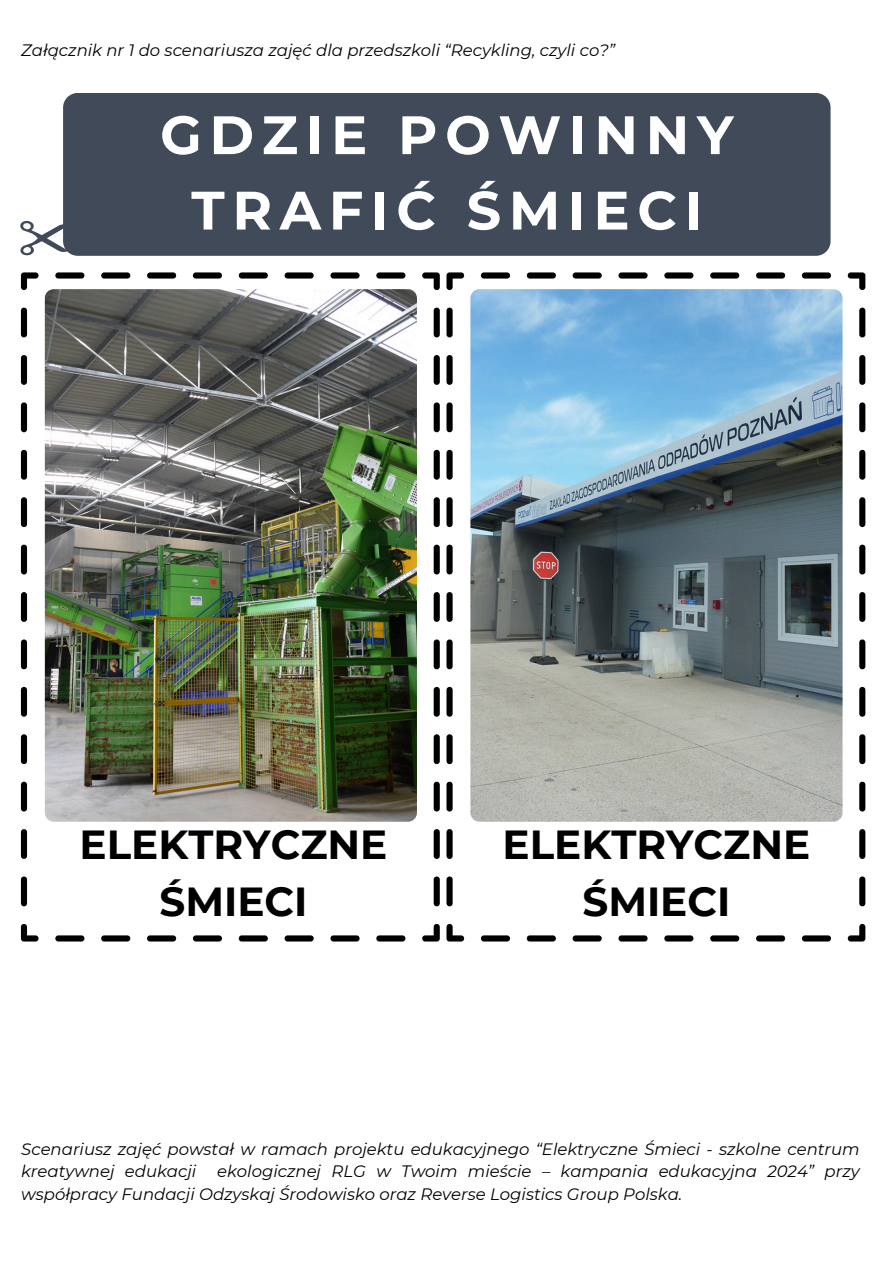
<style>
.page{position:relative;width:894px;height:1264px;background:#fff}
.page>*{position:absolute;margin:0;border:0;box-sizing:border-box;transform-origin:0 0}
.t1{font:700 54px/75.3px "Montserrat";letter-spacing:.14em;color:#fff;text-align:center}
.t2{font:700 40.5px/56.2px "Montserrat";color:#000;text-align:center}
.t3{font:italic 16.5px/22.5px "Montserrat";color:#000}
</style>
<div class="page">
<div style="left:63px;top:93px;width:767px;height:163px;background:#404a59"></div>
<svg style="left:20px;top:221px;width:48px;height:35px"></svg>
<svg style="left:21px;top:924px;width:18px;height:17px"></svg>
<svg style="left:21px;top:307px;width:6px;height:599px"></svg>
<svg style="left:21px;top:272px;width:18px;height:18px"></svg>
<svg style="left:55px;top:272px;width:350px;height:6px"></svg>
<svg style="left:422px;top:272px;width:17px;height:18px"></svg>
<svg style="left:433px;top:307px;width:6px;height:599px"></svg>
<svg style="left:422px;top:923px;width:17px;height:18px"></svg>
<svg style="left:55px;top:935px;width:350px;height:6px"></svg>
<img style="left:45px;top:289px;width:372px;height:532px;border-radius:9px">
<svg style="left:446px;top:923px;width:18px;height:18px"></svg>
<svg style="left:446px;top:307px;width:6px;height:599px"></svg>
<svg style="left:446px;top:272px;width:18px;height:18px"></svg>
<svg style="left:481px;top:272px;width:349px;height:6px"></svg>
<svg style="left:847px;top:272px;width:18px;height:18px"></svg>
<svg style="left:859px;top:307px;width:6px;height:599px"></svg>
<svg style="left:847px;top:923px;width:18px;height:18px"></svg>
<svg style="left:481px;top:935px;width:349px;height:6px"></svg>
<img style="left:470px;top:289px;width:372px;height:532px;border-radius:9px">
<p class="t3" style="left:21px;top:39px;width:595px">Załącznik nr 1 do scenariusza zajęć dla przedszkoli “Recykling, czyli co?”</p>
<p class="t1" style="left:160px;top:97px;width:574px">GDZIE POWINNY<br>TRAFIĆ ŚMIECI</p>
<p class="t2" style="left:80px;top:816px;width:309px">ELEKTRYCZNE<br>ŚMIECI</p>
<h2 class="t2" style="left:502px;top:816px;width:309px">ELEKTRYCZNE<br>ŚMIECI</h2>
<p class="t3" style="left:21px;top:1137px;width:839px">Scenariusz zajęć powstał w ramach projektu edukacyjnego “Elektryczne Śmieci - szkolne centrum kreatywnej edukacji</p>
<p class="t3" style="left:21px;top:1160px;width:839px;text-indent:196px">ekologicznej RLG w Twoim mieście – kampania edukacyjna 2024” przy współpracy Fundacji Odzyskaj Środowisko oraz Reverse Logistics Group Polska.</p>
</div>
